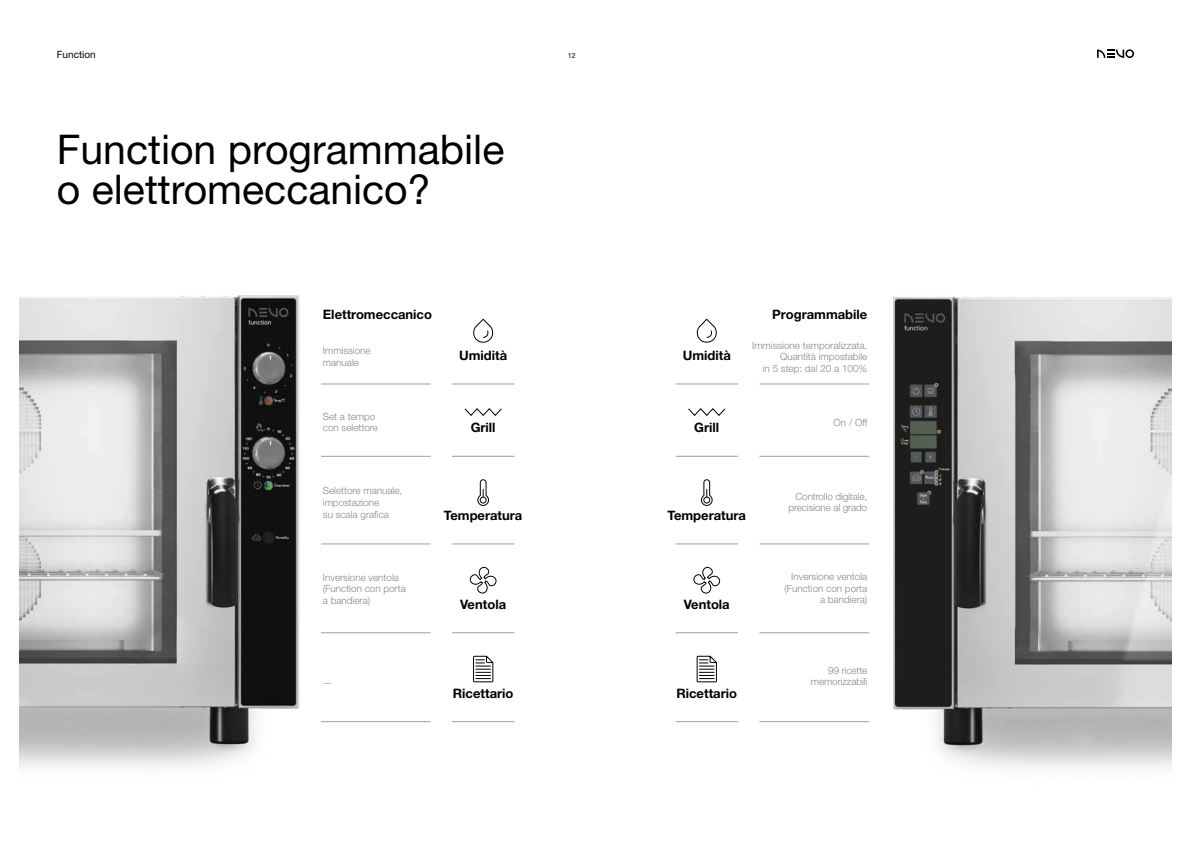
<style>
.page{position:relative;width:1191px;height:842px;background:#fff}
.page>*{position:absolute;margin:0;border:0;box-sizing:border-box;transform-origin:0 0}
.t1{font:41px/40px "Helvetica Neue LT Std";color:#000}
.t2{font:700 13px "Helvetica Neue LT Std";color:#000}
.t3{font:10px "Helvetica Neue LT Std";color:#000}
.t4{font:300 9.9px/11.7px "Helvetica Neue LT Std";color:#878787;text-align:right}
.t5{font:7px "Helvetica Neue LT Std";color:#000}
</style>
<div class="page">
<img style="left:20px;top:295px;width:280px;height:472px">
<svg style="left:1097px;top:49px;width:37px;height:9px"></svg>
<svg style="left:464px;top:408px;width:38px;height:8px"></svg>
<svg style="left:477px;top:479px;width:12px;height:27px"></svg>
<svg style="left:469px;top:567px;width:28px;height:27px"></svg>
<svg style="left:473px;top:655px;width:20px;height:27px"></svg>
<svg style="left:473px;top:318px;width:21px;height:25px"></svg>
<svg style="left:688px;top:408px;width:38px;height:8px"></svg>
<svg style="left:700px;top:479px;width:13px;height:27px"></svg>
<svg style="left:693px;top:567px;width:27px;height:27px"></svg>
<svg style="left:696px;top:655px;width:21px;height:27px"></svg>
<svg style="left:696px;top:318px;width:21px;height:25px"></svg>
<hr style="left:452px;top:384px;width:62px;height:1px;background:#9f9f9f">
<hr style="left:452px;top:456px;width:62px;height:1px;background:#9f9f9f">
<hr style="left:452px;top:544px;width:62px;height:1px;background:#9f9f9f">
<hr style="left:452px;top:632px;width:62px;height:1px;background:#9f9f9f">
<hr style="left:452px;top:721px;width:62px;height:1px;background:#9f9f9f">
<hr style="left:675px;top:384px;width:63px;height:1px;background:#9f9f9f">
<hr style="left:675px;top:456px;width:63px;height:1px;background:#9f9f9f">
<hr style="left:675px;top:544px;width:63px;height:1px;background:#9f9f9f">
<hr style="left:675px;top:632px;width:63px;height:1px;background:#9f9f9f">
<hr style="left:675px;top:721px;width:63px;height:1px;background:#9f9f9f">
<hr style="left:759px;top:384px;width:110px;height:1px;background:#9f9f9f">
<hr style="left:759px;top:456px;width:110px;height:1px;background:#9f9f9f">
<hr style="left:759px;top:544px;width:110px;height:1px;background:#9f9f9f">
<hr style="left:759px;top:632px;width:110px;height:1px;background:#9f9f9f">
<hr style="left:759px;top:721px;width:110px;height:1px;background:#9f9f9f">
<hr style="left:321px;top:384px;width:110px;height:1px;background:#9f9f9f">
<hr style="left:321px;top:456px;width:110px;height:1px;background:#9f9f9f">
<hr style="left:321px;top:544px;width:110px;height:1px;background:#9f9f9f">
<hr style="left:321px;top:632px;width:110px;height:1px;background:#9f9f9f">
<hr style="left:321px;top:721px;width:110px;height:1px;background:#9f9f9f">
<img style="left:893px;top:296px;width:278px;height:472px">
<p class="t3" style="left:57px;top:49px;width:40px">Function</p>
<p class="t5" style="left:568px;top:51px;width:9px">12</p>
<h1 class="t1" style="left:57px;top:129px;width:449px">Function programmabile o elettromeccanico?</h1>
<h2 class="t2" style="left:323px;top:306px;width:111px">Elettromeccanico</h2>
<p class="t4" style="left:323px;top:344px;width:49px;text-align:left">Immissione manuale</p>
<h2 class="t2" style="left:459px;top:347px;width:50px">Umidità</h2>
<h2 class="t2" style="left:682px;top:347px;width:50px">Umidità</h2>
<h2 class="t2" style="left:772px;top:306px;width:97px">Programmabile</h2>
<p class="t4" style="left:752px;top:339px;width:117px">Immissione temporalizzata.<br>Quantità impostabile<br>in 5 step: dal 20 a 100%</p>
<p class="t4" style="left:323px;top:410px;width:57px;text-align:left">Set a tempo con selettore</p>
<h2 class="t2" style="left:471px;top:419px;width:26px">Grill</h2>
<h2 class="t2" style="left:694px;top:419px;width:26px">Grill</h2>
<p class="t4" style="left:833px;top:416px;width:35px">On / Off</p>
<p class="t4" style="left:323px;top:485px;width:81px;text-align:left">Selettore manuale, impostazione<br>su scala grafica</p>
<h2 class="t2" style="left:444px;top:507px;width:80px">Temperatura</h2>
<h2 class="t2" style="left:667px;top:507px;width:80px">Temperatura</h2>
<p class="t4" style="left:788px;top:490px;width:80px">Controllo digitale, precisione al grado</p>
<p class="t4" style="left:323px;top:571px;width:84px;text-align:left">Inversione ventola (Function con porta a bandiera)</p>
<h2 class="t2" style="left:460px;top:596px;width:47px">Ventola</h2>
<h2 class="t2" style="left:684px;top:596px;width:47px">Ventola</h2>
<p class="t4" style="left:784px;top:570px;width:84px">Inversione ventola (Function con porta a bandiera)</p>
<p class="t4" style="left:323px;top:676px;width:11px">—</p>
<p class="t4" style="left:811px;top:664px;width:58px">99 ricette memorizzabili</p>
<h2 class="t2" style="left:453px;top:685px;width:62px">Ricettario</h2>
<h2 class="t2" style="left:676px;top:685px;width:62px">Ricettario</h2>
</div>
